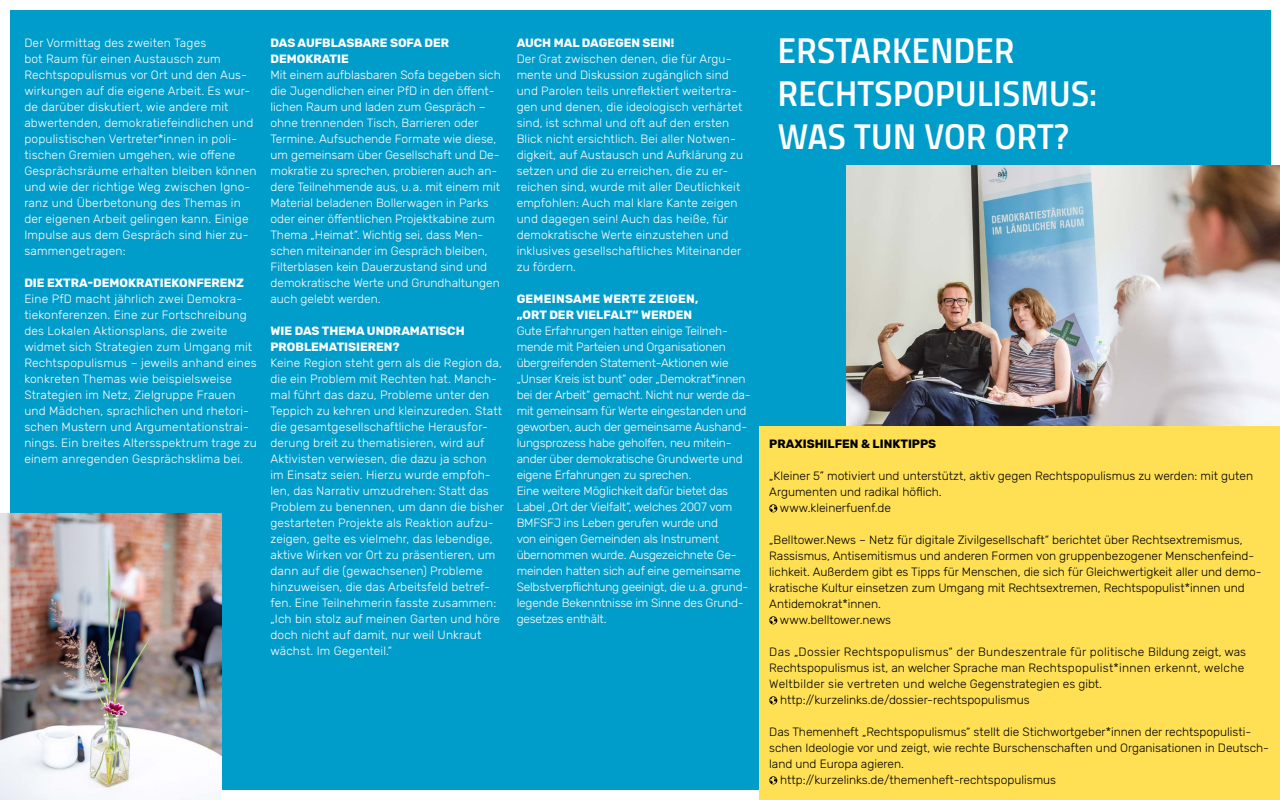
<style>
.page{position:relative;width:1280px;height:800px;background:#fff}
.page>*{position:absolute;margin:0;border:0;box-sizing:border-box;transform-origin:0 0}
.t1{font:36px/43.2px "Titillium Semibold Upright";letter-spacing:.01em;color:#fff}
.t2{font:300 12px/16px "Rubik";letter-spacing:.01em;color:#fff}
.t3{font:300 12px "Rubik";color:#000}
.t4{font:300 12px/16px "Rubik";letter-spacing:-.015em;color:#fff}
.t5{font:700 12px/16px "Rubik";color:#fff}
.t6{font:300 12px "Rubik";letter-spacing:.025em;color:#000}
.t7{font:700 12px "Rubik";color:#000}
</style>
<div class="page">
<div style="left:10px;top:10px;width:1260px;height:780px;background:#009cca"></div>
<img style="left:846px;top:166px;width:434px;height:260px">
<div style="left:759px;top:426px;width:521px;height:374px;background:#ffe054"></div>
<img style="left:0;top:513px;width:222px;height:287px">
<svg style="left:769px;top:504px;width:8px;height:8px"></svg>
<svg style="left:769px;top:616px;width:8px;height:8px"></svg>
<svg style="left:769px;top:696px;width:8px;height:8px"></svg>
<svg style="left:769px;top:776px;width:8px;height:8px"></svg>
<p class="t2" style="left:24px;top:35px;width:234px">Der Vormittag des zweiten Tages<br>bot Raum für einen Austausch zum Rechtspopulismus vor Ort und den Aus&shy;wirkungen auf die eigene Arbeit. Es wur&shy;de darüber diskutiert, wie andere mit abwertenden, demokratiefeindlichen und populistischen Vertreter*innen in poli&shy;tischen Gremien umgehen, wie offene Gesprächsräume erhalten bleiben können und wie der richtige Weg zwischen Igno&shy;ranz und Überbetonung des Themas in der eigenen Arbeit gelingen kann. Einige Impulse aus dem Gespräch sind hier zu&shy;sammengetragen:</p>
<p class="t5" style="left:24px;top:275px;width:221px">DIE EXTRA-DEMOKRATIEKONFERENZ</p>
<p class="t2" style="left:24px;top:291px;width:234px">Eine PfD macht jährlich zwei Demokra&shy;tiekonferenzen. Eine zur Fortschreibung des Lokalen Aktionsplans, die zweite widmet sich Strategien zum Umgang mit Rechtspopulismus – jeweils anhand eines konkreten Themas wie beispielsweise Strategien im Netz, Zielgruppe Frauen und Mädchen, sprachlichen und rhetori&shy;schen Mustern und Argumentationstrai&shy;nings. Ein breites Altersspektrum trage zu einem anregenden Gesprächsklima bei.</p>
<p class="t5" style="left:271px;top:35px;width:180px">DAS AUFBLASBARE SOFA DER<br>DEMOKRATIE</p>
<p class="t2" style="left:271px;top:67px;width:232px">Mit einem aufblasbaren Sofa begeben sich die Jugendlichen einer PfD in den öffent&shy;lichen Raum und laden zum Gespräch – ohne trennenden Tisch, Barrieren oder Termine. Aufsuchende Formate wie diese, um gemeinsam über Gesellschaft und De&shy;mokratie zu sprechen, probieren auch an&shy;dere Teilnehmende aus, u.a. mit einem mit Material beladenen Bollerwagen in Parks oder einer öffentlichen Projektkabine zum Thema „Heimat“. Wichtig sei, dass Men&shy;schen miteinander im Gespräch bleiben, Filterblasen kein Dauerzustand sind und demokratische Werte und Grundhaltungen auch gelebt werden.</p>
<p class="t5" style="left:271px;top:323px;width:196px">WIE DAS THEMA UNDRAMATISCH<br>PROBLEMATISIEREN?</p>
<p class="t2" style="left:271px;top:355px;width:235px">Keine Region steht gern als die Region da, die ein Problem mit Rechten hat. Manch&shy;mal führt das dazu, Probleme unter den Teppich zu kehren und kleinzureden. Statt die gesamtgesellschaftliche Herausfor&shy;derung breit zu thematisieren, wird auf Aktivisten verwiesen, die dazu ja schon<br>im Einsatz seien. Hierzu wurde empfoh&shy;len, das Narrativ umzudrehen: Statt das Problem zu benennen, um dann die bisher gestarteten Projekte als Reaktion aufzu&shy;zeigen, gelte es vielmehr, das lebendige, aktive Wirken vor Ort zu präsentieren, um dann auf die (gewachsenen) Probleme hinzuweisen, die das Arbeitsfeld betref&shy;fen. Eine Teilnehmerin fasste zusammen: „Ich bin stolz auf meinen Garten und höre doch nicht auf damit, nur weil Unkraut wächst. Im Gegenteil.“</p>
<p class="t5" style="left:517px;top:35px;width:159px">AUCH MAL DAGEGEN SEIN!</p>
<p class="t2" style="left:517px;top:51px;width:228px">Der Grat zwischen denen, die für Argu&shy;mente und Diskussion zugänglich sind und Parolen teils unreflektiert weitertra&shy;gen und denen, die ideologisch verhärtet sind, ist schmal und oft auf den ersten Blick nicht ersichtlich. Bei aller Notwen&shy;digkeit, auf Austausch und Aufklärung zu setzen und die zu erreichen, die zu er&shy;reichen sind, wurde mit aller Deutlichkeit empfohlen: Auch mal klare Kante zeigen und dagegen sein! Auch das heiße, für demokratische Werte einzustehen und inklusives gesellschaftliches Miteinander zu fördern.</p>
<p class="t5" style="left:517px;top:291px;width:183px">GEMEINSAME WERTE ZEIGEN, „ORT DER VIELFALT“ WERDEN</p>
<p class="t4" style="left:517px;top:323px;width:235px">Gute Erfahrungen hatten einige Teilneh&shy;mende mit Parteien und Organisationen übergreifenden Statement-Aktionen wie „Unser Kreis ist bunt“ oder „Demokrat*innen bei der Arbeit“ gemacht. Nicht nur werde da&shy;mit gemeinsam für Werte eingestanden und geworben, auch der gemeinsame Aushand&shy;lungsprozess habe geholfen, neu mitein&shy;ander über demokratische Grundwerte und eigene Erfahrungen zu sprechen.<br>Eine weitere Möglichkeit dafür bietet das Label „Ort der Vielfalt“, welches 2007 vom BMFSFJ ins Leben gerufen wurde und<br>von einigen Gemeinden als Instrument übernommen wurde. Ausgezeichnete Ge&shy;meinden hatten sich auf eine gemeinsame Selbstverpflichtung geeinigt, die u.a. grund&shy;legende Bekenntnisse im Sinne des Grund&shy;gesetzes enthält.</p>
<h1 class="t1" style="left:778px;top:27px;width:321px">ERSTARKENDER<br>RECHTSPOPULISMUS:<br>WAS TUN VOR ORT?</h1>
<p class="t7" style="left:769px;top:437px;width:169px">PRAXISHILFEN &amp; LINKTIPPS</p>
<p class="t3" style="left:769px;top:469px;width:485px">„Kleiner 5” motiviert und unterstützt, aktiv gegen Rechtspopulismus zu werden: mit guten</p>
<p class="t3" style="left:769px;top:485px;width:174px">Argumenten und radikal höflich.</p>
<p class="t3" style="left:780px;top:502px;width:113px">www.kleinerfuenf.de</p>
<p class="t3" style="left:769px;top:534px;width:475px">„Belltower.News – Netz für digitale Zivilgesellschaft“ berichtet über Rechtsextremismus,</p>
<p class="t3" style="left:769px;top:550px;width:487px">Rassismus, Antisemitismus und anderen Formen von gruppenbezogener Menschenfeind-</p>
<p class="t3" style="left:769px;top:566px;width:494px">lichkeit. Außerdem gibt es Tipps für Menschen, die sich für Gleichwertigkeit aller und demo-</p>
<p class="t3" style="left:769px;top:582px;width:477px">kratische Kultur einsetzen zum Umgang mit Rechtsextremen, Rechtspopulist*innen und</p>
<p class="t3" style="left:769px;top:598px;width:113px">Antidemokrat*innen.</p>
<p class="t3" style="left:780px;top:614px;width:113px">www.belltower.news</p>
<p class="t6" style="left:769px;top:646px;width:478px">Das „Dossier Rechtspopulismus“ der Bundeszentrale für politische Bildung zeigt, was</p>
<p class="t3" style="left:769px;top:662px;width:477px">Rechtspopulismus ist, an welcher Sprache man Rechtspopulist*innen erkennt, welche</p>
<p class="t3" style="left:769px;top:678px;width:334px">Weltbilder sie vertreten und welche Gegenstrategien es gibt.</p>
<p class="t3" style="left:780px;top:694px;width:251px">http://kurzelinks.de/dossier-rechtspopulismus</p>
<p class="t3" style="left:769px;top:726px;width:483px">Das Themenheft „Rechtspopulismus“ stellt die Stichwortgeber*innen der rechtspopulisti-</p>
<p class="t3" style="left:769px;top:742px;width:501px">schen Ideologie vor und zeigt, wie rechte Burschenschaften und Organisationen in Deutsch-</p>
<p class="t3" style="left:769px;top:758px;width:136px">land und Europa agieren.</p>
<p class="t3" style="left:780px;top:774px;width:278px">http://kurzelinks.de/themenheft-rechtspopulismus</p>
</div>
